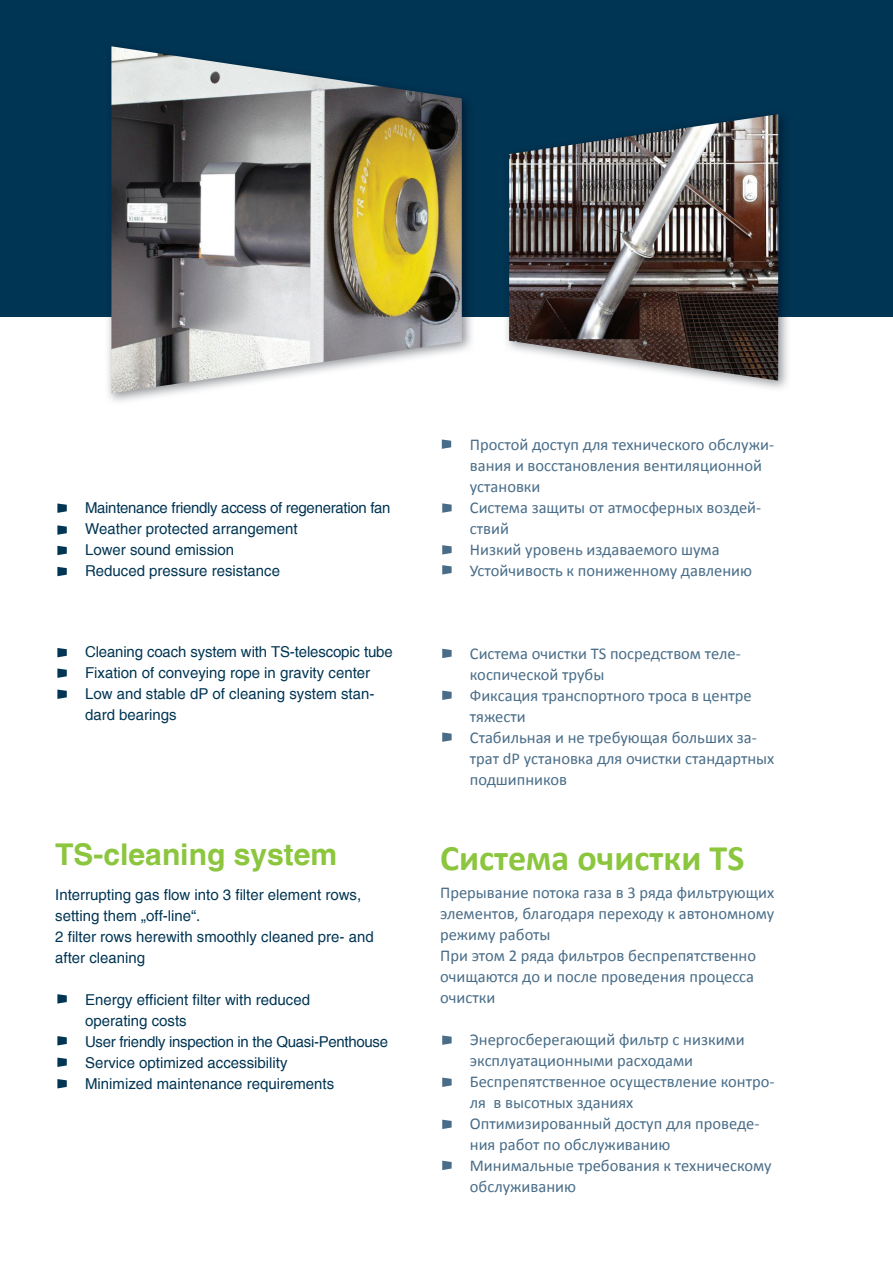
<style>
.page{position:relative;width:893px;height:1263px;background:#fff}
.page>*{position:absolute;margin:0;border:0;box-sizing:border-box;transform-origin:0 0}
.t1{font:700 36px "Calibri";color:#8bc63e}
.t2{font:700 30px "Helvetica";color:#8bc63e}
.t3{font:16.5px/21px "Calibri";color:#496d88}
.t4{font:15px/21px "Helvetica";color:#003553}
</style>
<div class="page">
<div style="left:0;top:0;width:893px;height:317px;background:#003553"></div>
<img style="left:506px;top:114px;width:282px;height:275px">
<img style="left:509px;top:114px;width:269px;height:267px">
<img style="left:108px;top:100px;width:364px;height:302px">
<img style="left:111px;top:46px;width:351px;height:347px">
<svg style="left:57px;top:503px;width:10px;height:10px"></svg>
<svg style="left:442px;top:439px;width:9px;height:10px"></svg>
<svg style="left:442px;top:503px;width:10px;height:10px"></svg>
<svg style="left:442px;top:545px;width:10px;height:9px"></svg>
<svg style="left:442px;top:565px;width:10px;height:9px"></svg>
<svg style="left:57px;top:648px;width:10px;height:9px"></svg>
<svg style="left:442px;top:649px;width:10px;height:9px"></svg>
<svg style="left:442px;top:691px;width:10px;height:9px"></svg>
<svg style="left:442px;top:732px;width:10px;height:10px"></svg>
<svg style="left:57px;top:525px;width:10px;height:10px"></svg>
<svg style="left:57px;top:546px;width:10px;height:9px"></svg>
<svg style="left:57px;top:668px;width:10px;height:10px"></svg>
<svg style="left:57px;top:567px;width:10px;height:9px"></svg>
<svg style="left:57px;top:689px;width:10px;height:10px"></svg>
<svg style="left:57px;top:994px;width:10px;height:9px"></svg>
<svg style="left:57px;top:1036px;width:10px;height:9px"></svg>
<svg style="left:57px;top:1057px;width:10px;height:10px"></svg>
<svg style="left:57px;top:1079px;width:10px;height:9px"></svg>
<svg style="left:442px;top:1035px;width:10px;height:10px"></svg>
<svg style="left:442px;top:1077px;width:10px;height:10px"></svg>
<svg style="left:442px;top:1120px;width:10px;height:9px"></svg>
<svg style="left:442px;top:1161px;width:10px;height:9px"></svg>
<p class="t4" style="left:85px;top:498px;width:307px">Maintenance friendly access of regeneration fan Weather protected arrangement<br>Lower sound emission<br>Reduced pressure resistance</p>
<p class="t4" style="left:85px;top:642px;width:309px">Cleaning coach system with TS-telescopic tube Fixation of conveying rope in gravity center Low and stable dP of cleaning system stan&shy;dard bearings</p>
<h2 class="t2" style="left:55px;top:836px;width:283px">TS-cleaning system</h2>
<p class="t4" style="left:55px;top:884px;width:320px">Interrupting gas flow into 3 filter element rows, setting them „off-line“.<br>2 filter rows herewith smoothly cleaned pre- and after cleaning</p>
<p class="t4" style="left:85px;top:989px;width:304px">Energy efficient filter with reduced<br>operating costs<br>User friendly inspection in the Quasi-Penthouse Service optimized accessibility<br>Minimized maintenance requirements</p>
<p class="t3" style="left:470px;top:434px;width:306px">Простой доступ для технического обслужи&shy;вания и восстановления вентиляционной установки<br>Система защиты от атмосферных воздей&shy;ствий<br>Низкий уровень издаваемого шума<br>Устойчивость к пониженному давлению</p>
<p class="t3" style="left:470px;top:643px;width:306px">Система очистки TS посредством теле&shy;коспической трубы<br>Фиксация транспортного троса в центре тяжести<br>Стабильная и не требующая больших за&shy;трат dP установка для очистки стандартных подшипников</p>
<h1 class="t1" style="left:440px;top:835px;width:306px">Система очистки ТS</h1>
<p class="t3" style="left:440px;top:882px;width:336px">Прерывание потока газа в 3 ряда фильтрующих элементов, благодаря переходу к автономному режиму работы<br>При этом 2 ряда фильтров беспрепятственно очищаются до и после проведения процесса очистки</p>
<p class="t3" style="left:470px;top:1029px;width:306px">Энергосберегающий фильтр с низкими эксплуатационными расходами<br>Беспрепятственное осуществление контро&shy;ля в высотных зданиях<br>Оптимизированный доступ для проведе&shy;ния работ по обслуживанию<br>Минимальные требования к техническому обслуживанию</p>
</div>
